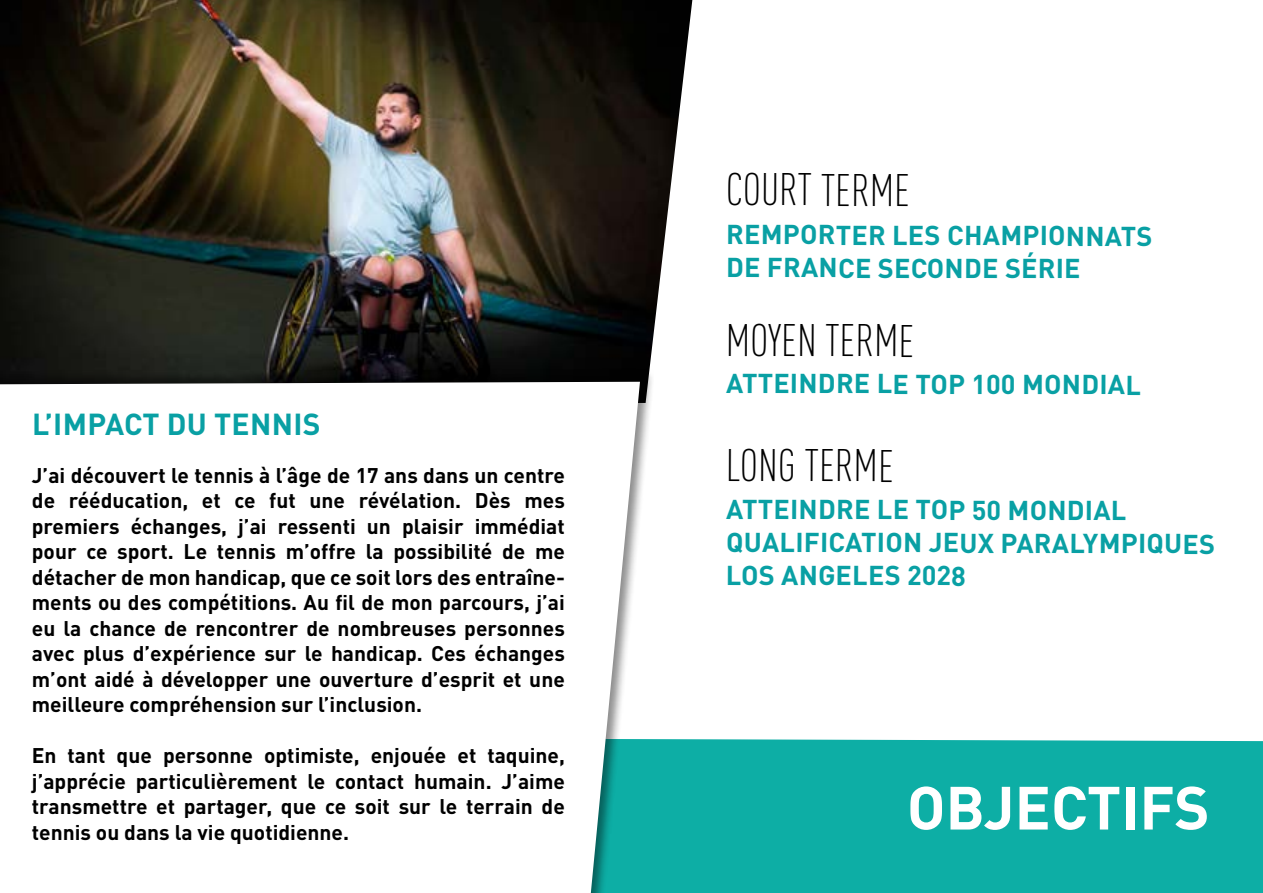
<style>
.page{position:relative;width:1263px;height:893px;background:#fff}
.page>*{position:absolute;margin:0;border:0;box-sizing:border-box;transform-origin:0 0}
.t1{font:700 60px "DINOT";color:#fff}
.t2{font:300 condensed 45px "DINOT";letter-spacing:-.005em;color:#000}
.t3{font:700 30px "DINOT";letter-spacing:.01em;color:#09a0a4}
.t4{font:700 27px/32.8px "DINOT";letter-spacing:.005em;color:#09a0a4}
.t5{font:700 21px/25.5px "DINOT";color:#000;text-align:justify}
</style>
<div class="page">
<div style="left:654px;top:739px;width:609px;height:154px;background:#0daea5"></div>
<img style="left:0;top:0;width:692px;height:369px">
<div style="left:0;top:369px;width:654px;height:524px;background:#000;opacity:.45"></div>
<svg style="left:0;top:382px;width:640px;height:511px"></svg>
<h3 class="t3" style="left:32px;top:404px;width:290px">L’IMPACT DU TENNIS</h3>
<p class="t5" style="left:32px;top:462px;width:535px">J’ai découvert le tennis à l’âge de 17 ans dans un centre de rééducation, et ce fut une révélation. Dès mes premiers échanges, j’ai ressenti un plaisir immédiat pour ce sport. Le tennis m’offre la possibilité de me détacher de mon handicap, que ce soit lors des entraîne&shy;ments ou des compétitions. Au fil de mon parcours, j’ai eu la chance de rencontrer de nombreuses personnes avec plus d’expérience sur le handicap. Ces échanges m’ont aidé à développer une ouverture d’esprit et une meilleure compréhension sur l’inclusion.</p>
<p class="t5" style="left:32px;top:742px;width:535px">En tant que personne optimiste, enjouée et taquine, j’apprécie particulièrement le contact humain. J’aime transmettre et partager, que ce soit sur le terrain de tennis ou dans la vie quotidienne.</p>
<h2 class="t2" style="left:726px;top:164px;width:186px">COURT TERME</h2>
<p class="t4" style="left:726px;top:218px;width:428px">REMPORTER LES CHAMPIONNATS<br>DE FRANCE SECONDE SÉRIE</p>
<h2 class="t2" style="left:726px;top:315px;width:190px">MOYEN TERME</h2>
<p class="t4" style="left:726px;top:367px;width:416px">ATTEINDRE LE TOP 100 MONDIAL</p>
<h2 class="t2" style="left:726px;top:440px;width:170px">LONG TERME</h2>
<p class="t4" style="left:726px;top:492px;width:491px">ATTEINDRE LE TOP 50 MONDIAL<br>QUALIFICATION JEUX PARALYMPIQUES<br>LOS ANGELES 2028</p>
<h1 class="t1" style="left:907px;top:769px;width:304px">OBJECTIFS</h1>
</div>
